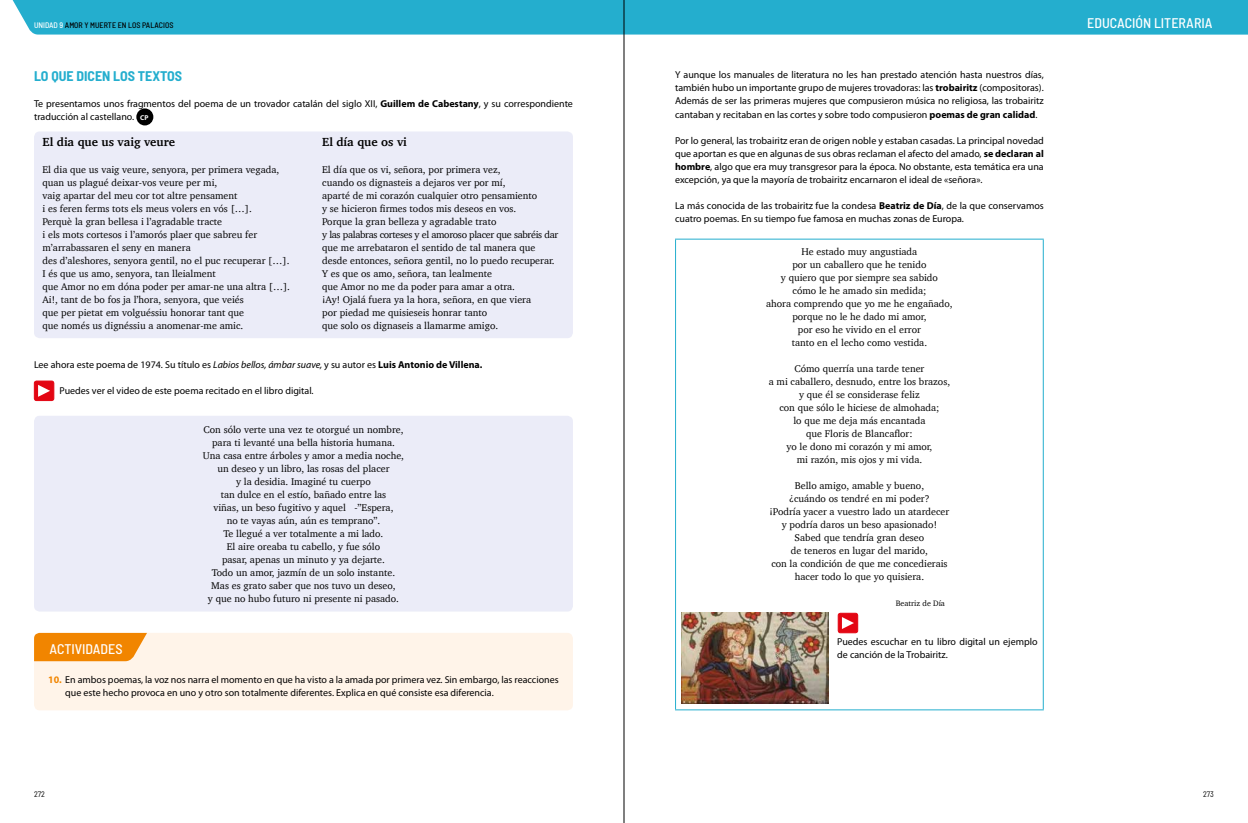
<style>
.page{position:relative;width:1248px;height:823px;background:#fff}
.page>*{position:absolute;margin:0;border:0;box-sizing:border-box;transform-origin:0 0}
.t1{font:500 semi-condensed 14px "Barlow";color:#fff}
.t2{font:700 semi-condensed 14px "Barlow";color:#24aece}
.t3{font:700 12px "Charter";color:#000}
.t4{font:10px/13px "Charter";color:#000;text-align:center}
.t5{font:10px/13px "Myriad Pro";color:#000}
.t6{font:10px "Charter";letter-spacing:-.03em;color:#000}
.t7{font:500 semi-condensed 8px "Barlow";color:#000}
.t8{font:8px "Charter";color:#000}
.t9{font:semi-condensed 8px "Barlow";color:#000}
.s1{color:#fff}
.s2{font-weight:700}
.s3{font-weight:700;font-size:7px;color:#fff}
.s4{font-style:italic}
.s5{font-weight:700;color:#f18500}
</style>
<div class="page">
<div style="left:12px;top:0;width:1235px;height:35px;background:#24aece"></div>
<hr style="left:623px;top:0;width:1px;height:822px;background:#000">
<div style="left:34px;top:131px;width:539px;height:207px;background:#ebecf8;border-radius:6px"></div>
<div style="left:34px;top:415px;width:539px;height:196px;background:#ebecf8;border-radius:6px"></div>
<hr style="left:675px;top:238px;width:368px;height:1px;background:#24aece">
<hr style="left:675px;top:239px;width:1px;height:470px;background:#24aece">
<hr style="left:1042px;top:239px;width:1px;height:470px;background:#24aece">
<hr style="left:675px;top:709px;width:368px;height:1px;background:#24aece">
<div style="left:136px;top:108px;width:17px;height:17px;background:#000;border-radius:50%"></div>
<div style="left:34px;top:381px;width:20px;height:19px;background:#e30613;border-radius:2px"></div>
<div style="left:34px;top:380px;width:20px;height:20px;border:1px solid #e30613;border-radius:2px"></div>
<svg style="left:38px;top:385px;width:12px;height:11px"></svg>
<div style="left:34px;top:632px;width:539px;height:78px;background:#fff4e9;border-radius:6px"></div>
<svg style="left:34px;top:632px;width:113px;height:28px;background:#f29018"></svg>
<img style="left:681px;top:612px;width:147px;height:91px">
<div style="left:838px;top:613px;width:19px;height:19px;background:#e30613;border-radius:2px"></div>
<div style="left:837px;top:612px;width:20px;height:20px;border:1px solid #e30613;border-radius:2px"></div>
<svg style="left:841px;top:617px;width:12px;height:11px"></svg>
<p class="t7" style="left:34px;top:20px;width:141px"><span class="s1">UNIDAD 9</span> AMOR Y MUERTE EN LOS PALACIOS</p>
<h1 class="t2" style="left:34px;top:68px;width:150px">LO QUE DICEN LOS TEXTOS</h1>
<p class="t5" style="left:34px;top:97px;width:540px">Te presentamos unos fragmentos del poema de un trovador catalán del siglo XII, <span class="s2">Guillem de Cabestany</span>, y su correspondiente traducción al castellano. <span class="s3">CP</span></p>
<p class="t3" style="left:43px;top:132px;width:134px">El dia que us vaig veure</p>
<p class="t3" style="left:322px;top:132px;width:86px">El día que os vi</p>
<p class="t4" style="left:43px;top:162px;width:238px">El dia que us vaig veure, senyora, per primera vegada,</p>
<p class="t4" style="left:322px;top:162px;width:180px">El día que os vi, señora, por primera vez,</p>
<p class="t4" style="left:43px;top:175px;width:176px">quan us plagué deixar-vos veure per mi,</p>
<p class="t4" style="left:322px;top:175px;width:185px">cuando os dignasteis a dejaros ver por mí,</p>
<p class="t4" style="left:43px;top:188px;width:196px">vaig apartar del meu cor tot altre pensament</p>
<p class="t4" style="left:322px;top:188px;width:216px">aparté de mi corazón cualquier otro pensamiento</p>
<p class="t4" style="left:43px;top:201px;width:211px">i es feren ferms tots els meus volers en vós […].</p>
<p class="t4" style="left:322px;top:201px;width:196px">y se hicieron firmes todos mis deseos en vos.</p>
<p class="t4" style="left:43px;top:214px;width:181px">Perquè la gran bellesa i l’agradable tracte</p>
<p class="t4" style="left:322px;top:214px;width:176px">Porque la gran belleza y agradable trato</p>
<p class="t4" style="left:43px;top:227px;width:216px">i els mots cortesos i l’amorós plaer que sabreu fer</p>
<p class="t6" style="left:322px;top:225px;width:238px">y las palabras corteses y el amoroso placer que sabréis dar</p>
<p class="t4" style="left:43px;top:240px;width:150px">m’arrabassaren el seny en manera</p>
<p class="t4" style="left:322px;top:240px;width:215px">que me arrebataron el sentido de tal manera que</p>
<p class="t4" style="left:43px;top:253px;width:248px">des d’aleshores, senyora gentil, no el puc recuperar […].</p>
<p class="t4" style="left:322px;top:253px;width:234px">desde entonces, señora gentil, no lo puedo recuperar.</p>
<p class="t4" style="left:43px;top:266px;width:175px">I és que us amo, senyora, tan lleialment</p>
<p class="t4" style="left:322px;top:266px;width:171px">Y es que os amo, señora, tan lealmente</p>
<p class="t4" style="left:43px;top:279px;width:249px">que Amor no em dóna poder per amar-ne una altra […].</p>
<p class="t4" style="left:322px;top:279px;width:194px">que Amor no me da poder para amar a otra.</p>
<p class="t4" style="left:43px;top:292px;width:203px">Ai!, tant de bo fos ja l’hora, senyora, que veiés</p>
<p class="t4" style="left:322px;top:292px;width:210px">¡Ay! Ojalá fuera ya la hora, señora, en que viera</p>
<p class="t4" style="left:43px;top:305px;width:203px">que per pietat em volguéssiu honorar tant que</p>
<p class="t4" style="left:322px;top:305px;width:167px">por piedad me quisieseis honrar tanto</p>
<p class="t4" style="left:43px;top:318px;width:202px">que només us dignéssiu a anomenar-me amic.</p>
<p class="t4" style="left:322px;top:318px;width:177px">que solo os dignaseis a llamarme amigo.</p>
<p class="t5" style="left:34px;top:357px;width:450px">Lee ahora este poema de 1974. Su título es <span class="s4">Labios bellos, ámbar suave,</span> y su autor es <span class="s2">Luis Antonio de Villena.</span></p>
<p class="t5" style="left:59px;top:383px;width:256px">Puedes ver el video de este poema recitado en el libro digital.</p>
<p class="t4" style="left:203px;top:422px;width:203px">Con sólo verte una vez te otorgué un nombre, para ti levanté una bella historia humana.<br>Una casa entre árboles y amor a media noche, un deseo y un libro, las rosas del placer<br>y la desidia. Imaginé tu cuerpo<br>tan dulce en el estío, bañado entre las<br>viñas, un beso fugitivo y aquel -”Espera,<br>no te vayas aún, aún es temprano”.<br>Te llegué a ver totalmente a mi lado.<br>El aire oreaba tu cabello, y fue sólo<br>pasar, apenas un minuto y ya dejarte.<br>Todo un amor, jazmín de un solo instante.<br>Mas es grato saber que nos tuvo un deseo,<br>y que no hubo futuro ni presente ni pasado.</p>
<h1 class="t1" style="left:49px;top:639px;width:74px">ACTIVIDADES</h1>
<p class="t5" style="left:65px;top:672px;width:495px;text-indent:-17px"><span class="s5">10.</span> En ambos poemas, la voz nos narra el momento en que ha visto a la amada por primera vez. Sin embargo, las reacciones que este hecho provoca en uno y otro son totalmente diferentes. Explica en qué consiste esa diferencia.</p>
<p class="t5" style="left:675px;top:68px;width:370px;text-align:justify">Y aunque los manuales de literatura no les han prestado atención hasta nuestros días, también hubo un importante grupo de mujeres trovadoras: las <span class="s2">trobairitz</span> (compositoras).<br>Además de ser las primeras mujeres que compusieron música no religiosa, las trobairitz cantaban y recitaban en las cortes y sobre todo compusieron <span class="s2">poemas de gran calidad</span>.</p>
<p class="t5" style="left:675px;top:133px;width:370px;text-align:justify">Por lo general, las trobairitz eran de origen noble y estaban casadas. La principal novedad que aportan es que en algunas de sus obras reclaman el afecto del amado, <span class="s2">se declaran al hombre</span>, algo que era muy transgresor para la época. No obstante, esta temática era una excepción, ya que la mayoría de trobairitz encarnaron el ideal de «señora».</p>
<p class="t5" style="left:675px;top:198px;width:370px">La más conocida de las trobairitz fue la condesa <span class="s2">Beatriz de Día</span>, de la que conservamos cuatro poemas. En su tiempo fue famosa en muchas zonas de Europa.</p>
<p class="t4" style="left:766px;top:244px;width:188px">He estado muy angustiada<br>por un caballero que he tenido<br>y quiero que por siempre sea sabido<br>cómo le he amado sin medida;<br>ahora comprendo que yo me he engañado, porque no le he dado mi amor,<br>por eso he vivido en el error<br>tanto en el lecho como vestida.</p>
<p class="t4" style="left:768px;top:361px;width:183px">Cómo querría una tarde tener<br>a mi caballero, desnudo, entre los brazos, y que él se considerase feliz<br>con que sólo le hiciese de almohada;<br>lo que me deja más encantada<br>que Floris de Blancaflor:<br>yo le dono mi corazón y mi amor,<br>mi razón, mis ojos y mi vida.</p>
<p class="t4" style="left:769px;top:478px;width:181px">Bello amigo, amable y bueno,<br>¿cuándo os tendré en mi poder?<br>¡Podría yacer a vuestro lado un atardecer y podría daros un beso apasionado!<br>Sabed que tendría gran deseo<br>de teneros en lugar del marido,<br>con la condición de que me concedierais hacer todo lo que yo quisiera.</p>
<p class="t8" style="left:895px;top:596px;width:51px">Beatriz de Día</p>
<p class="t5" style="left:837px;top:634px;width:202px">Puedes escuchar en tu libro digital un ejemplo de canción de la Trobairitz.</p>
<h1 class="t1" style="left:1087px;top:14px;width:127px">EDUCACIÓN LITERARIA</h1>
<p class="t9" style="left:34px;top:788px;width:12px">272</p>
<p class="t9" style="left:1202px;top:788px;width:12px">273</p>
</div>
